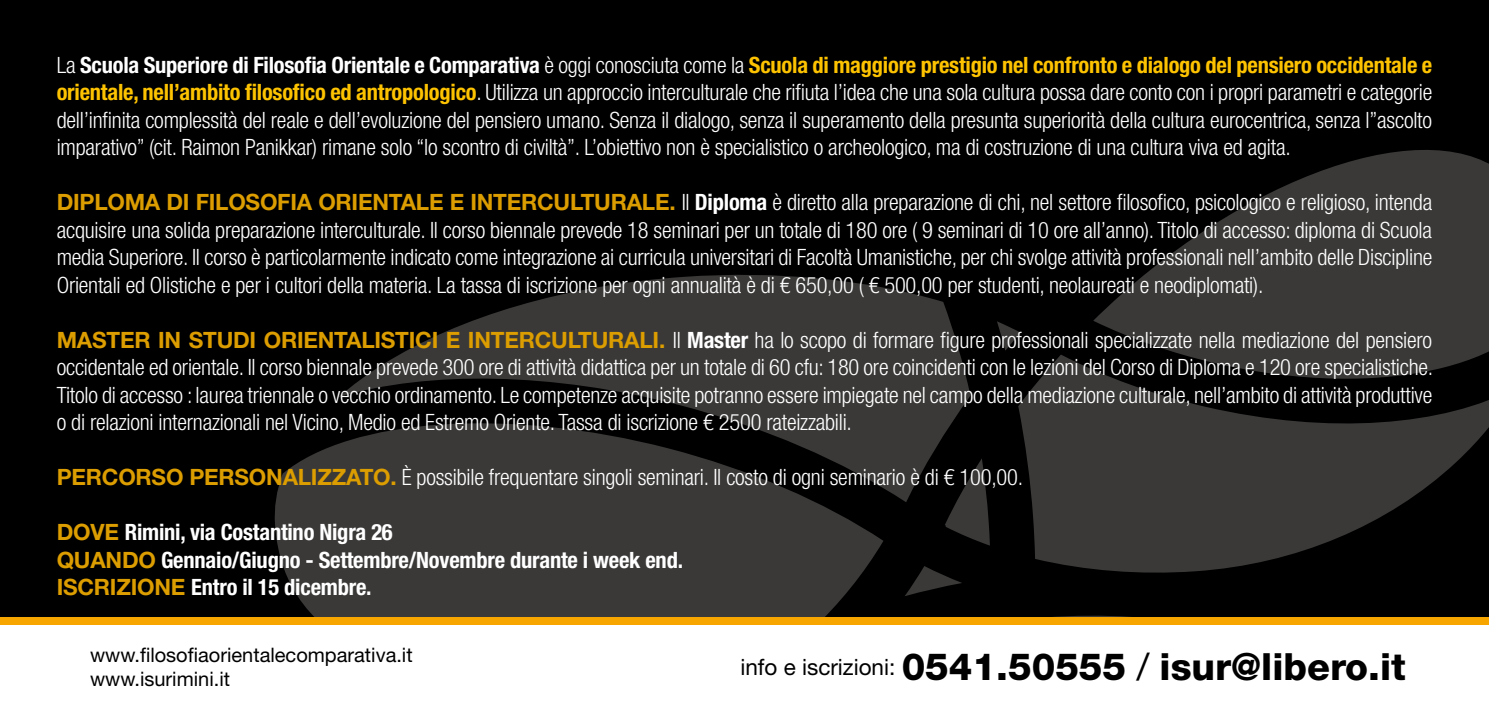
<style>
.page{position:relative;width:1489px;height:709px;background:#fff}
.page>*{position:absolute;margin:0;border:0;box-sizing:border-box;transform-origin:0 0}
.t1{font:800 37.5px "Helvetica Neue LT Std";color:#000}
.t2{font:300 condensed 22.5px/27.5px "Helvetica Neue LT Std";letter-spacing:-.01em;color:#fff;text-align:justify}
.t3{font:700 condensed 22.5px/27.5px "Helvetica Neue LT Std";letter-spacing:-.01em;color:#fff}
.t4{font:20px/24px "Helvetica Neue LT Std";color:#000}
.s1{font-weight:700}
.s2{font-weight:700;color:#fdc300}
.s3{font-weight:700;font-stretch:normal;color:#dc9d00}
.s4{font-stretch:normal;color:#dc9d00}
.s5{font-weight:400;font-size:22.5px}
.s6{font-weight:400}
</style>
<div class="page">
<div style="left:0;top:0;width:1488px;height:709px;background:#000"></div>
<svg style="left:1018px;top:355px;width:470px;height:218px;fill:#3a3938"></svg>
<svg style="left:997px;top:321px;width:23px;height:29px"></svg>
<svg style="left:945px;top:459px;width:44px;height:86px"></svg>
<svg style="left:905px;top:566px;width:57px;height:30px"></svg>
<svg style="left:274px;top:444px;width:609px;height:173px;fill:#3a3938"></svg>
<svg style="left:339px;top:274px;width:631px;height:228px;fill:#3a3938"></svg>
<svg style="left:1093px;top:150px;width:395px;height:234px;fill:#3a3938"></svg>
<div style="left:0;top:620px;width:1488px;height:89px;background:#fff"></div>
<div style="left:0;top:617px;width:1488px;height:7px;background:#f7a600"></div>
<p class="t2" style="left:57px;top:51px;width:1377px">La <span class="s1">Scuola Superiore di Filosofia Orientale e Comparativa</span> è oggi conosciuta come la <span class="s2">Scuola di maggiore prestigio nel confronto e dialogo del pensiero occidentale e orientale, nell’ambito filosofico ed antropologico</span>. Utilizza un approccio interculturale che rifiuta l’idea che una sola cultura possa dare conto con i propri parametri e categorie dell’infinita complessità del reale e dell’evoluzione del pensiero umano. Senza il dialogo, senza il superamento della presunta superiorità della cultura eurocentrica, senza l”ascolto imparativo” (cit. Raimon Panikkar) rimane solo “lo scontro di civiltà”. L’obiettivo non è specialistico o archeologico, ma di costruzione di una cultura viva ed agita.</p>
<p class="t2" style="left:57px;top:188px;width:1376px"><span class="s3">DIPLOMA DI FILOSOFIA ORIENTALE E INTERCULTURALE.</span> Il <span class="s1">Diploma</span> è diretto alla preparazione di chi, nel settore filosofico, psicologico e religioso, intenda acquisire una solida preparazione interculturale. Il corso biennale prevede 18 seminari per un totale di 180 ore ( 9 seminari di 10 ore all’anno). Titolo di accesso: diploma di Scuola media Superiore. Il corso è particolarmente indicato come integrazione ai curricula universitari di Facoltà Umanistiche, per chi svolge attività professionali nell’ambito delle Discipline Orientali ed Olistiche e per i cultori della materia. La tassa di iscrizione per ogni annualità è di € 650,00 ( € 500,00 per studenti, neolaureati e neodiplomati).</p>
<p class="t2" style="left:57px;top:326px;width:1377px"><span class="s3">MASTER IN STUDI ORIENTALISTICI E INTERCULTURALI.</span> Il <span class="s1">Master</span> ha lo scopo di formare figure professionali specializzate nella mediazione del pensiero occidentale ed orientale. Il corso biennale prevede 300 ore di attività didattica per un totale di 60 cfu: 180 ore coincidenti con le lezioni del Corso di Diploma e 120 ore specialistiche.<br>Titolo di accesso : laurea triennale o vecchio ordinamento. Le competenze acquisite potranno essere impiegate nel campo della mediazione culturale, nell’ambito di attività produttive o di relazioni internazionali nel Vicino, Medio ed Estremo Oriente. Tassa di iscrizione € 2500 rateizzabili.</p>
<p class="t2" style="left:57px;top:463px;width:967px"><span class="s3">PERCORSO PERSONALIZZATO.</span> È possibile frequentare singoli seminari. Il costo di ogni seminario è di € 100,00.</p>
<p class="t3" style="left:57px;top:518px;width:628px"><span class="s4">DOVE</span> Rimini, via Costantino Nigra 26<br><span class="s4">QUANDO</span> Gennaio/Giugno - Settembre/Novembre durante i week end.<br><span class="s4">ISCRIZIONE</span> Entro il 15 dicembre.</p>
<p class="t4" style="left:90px;top:642px;width:324px">www.filosofiaorientalecomparativa.it www.isurimini.it</p>
<h1 class="t1" style="left:740px;top:644px;width:667px"><span class="s5">info e iscrizioni:</span> 0541.50555 <span class="s6">/</span> isur@libero.it</h1>
</div>
